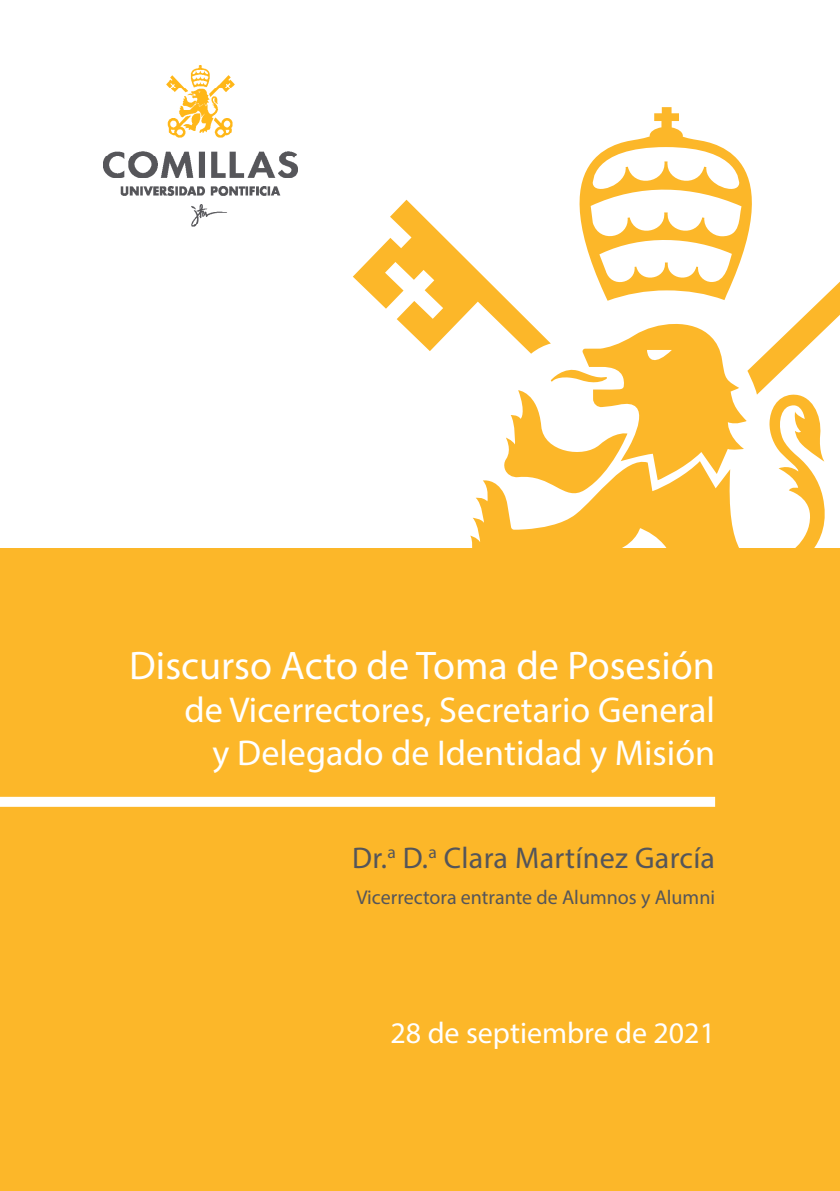
<style>
.page{position:relative;width:840px;height:1191px;background:#fff}
.page>*{position:absolute;margin:0;border:0;box-sizing:border-box;transform-origin:0 0}
.t1{font:40px "Myriad Pro";color:#fff}
.t2{font:36px/43.2px "Myriad Pro";color:#fff;text-align:right}
.t3{font:30px "Myriad Pro";letter-spacing:.01em;color:#54555a}
.t4{font:30px "Myriad Pro";color:#fff}
.t5{font:20px "Myriad Pro";color:#54555a}
</style>
<div class="page">
<svg style="left:470px;top:503px;width:355px;height:45px;fill:#fcb729"></svg>
<svg style="left:353px;top:200px;width:486px;height:303px"></svg>
<svg style="left:536px;top:107px;width:258px;height:194px"></svg>
<div style="left:0;top:548px;width:839px;height:643px;background:#fcb729"></div>
<div style="left:0;top:797px;width:714px;height:10px;background:#fff"></div>
<img style="left:103px;top:66px;width:194px;height:161px">
<p class="t1" style="left:129px;top:641px;width:587px">Discurso Acto de Toma de Posesión</p>
<p class="t2" style="left:184px;top:688px;width:531px">de Vicerrectores, Secretario General y Delegado de Identidad y Misión</p>
<p class="t3" style="left:352px;top:839px;width:364px">Dr.<sup>a</sup> D.<sup>a</sup> Clara Martínez García</p>
<p class="t5" style="left:356px;top:885px;width:360px">Vicerrectora entrante de Alumnos y Alumni</p>
<p class="t4" style="left:390px;top:1014px;width:326px">28 de septiembre de 2021</p>
</div>
